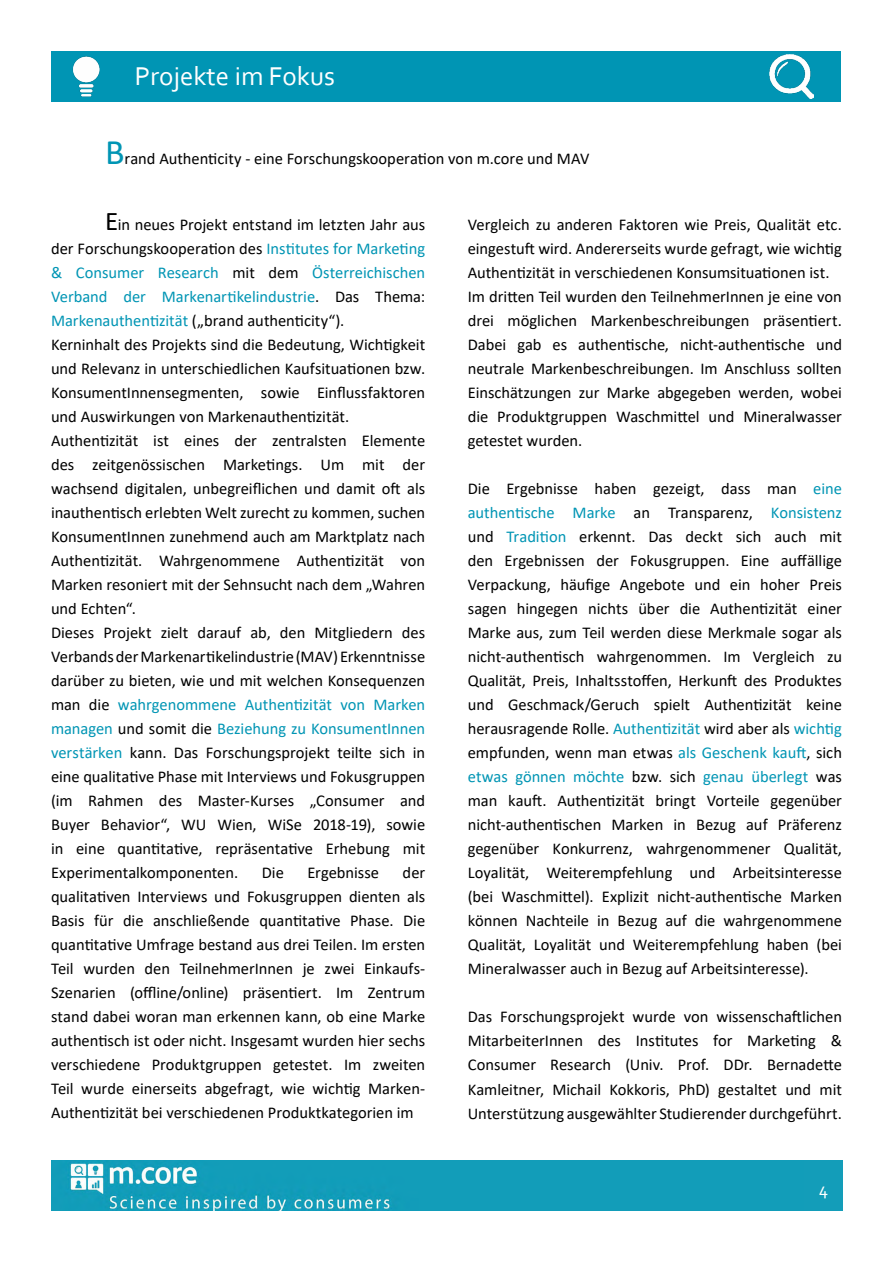
<style>
.page{position:relative;width:893px;height:1263px;background:#fff}
.page>*{position:absolute;margin:0;border:0;box-sizing:border-box;transform-origin:0 0}
.t1{font:27px "Corbel";color:#fff}
.t2{font:18px "Corbel";color:#fff}
.t3{font:16.5px/24px "Calibri";letter-spacing:-.005em;color:#000;text-align:justify}
.s1{font-size:36px;color:#0095b4}
.s2{font-size:27px}
.s3{color:#0095b4}
</style>
<div class="page">
<img style="left:51px;top:1160px;width:754px;height:51px">
<div style="left:805px;top:1160px;width:37px;height:51px;background:#139db9"></div>
<div style="left:51px;top:51px;width:790px;height:50px;background:#0095b4"></div>
<img style="left:72px;top:56px;width:28px;height:41px">
<img style="left:770px;top:54px;width:43px;height:45px">
<h1 class="t1" style="left:135px;top:59px;width:202px">Projekte im Fokus</h1>
<p class="t3" style="left:105px;top:146px;width:486px"><span class="s1">B</span>rand Authenticity - eine Forschungskooperation von m.core und MAV</p>
<p class="t3" style="left:51px;top:212px;width:376px;text-align:left;text-indent:54px"><span class="s2">E</span>in neues Projekt entstand im letzten Jahr aus der Forschungskooperation des <span class="s3">Institutes for Marketing &amp; Consumer Research</span> mit dem <span class="s3">Österreichischen Verband der Markenartikelindustrie</span>. Das Thema:<br><span class="s3">Markenauthentizität</span> („brand authenticity“).<br>Kerninhalt des Projekts sind die Bedeutung, Wichtigkeit und Relevanz in unterschiedlichen Kaufsituationen bzw.<br>KonsumentInnensegmenten, sowie Einflussfaktoren und Auswirkungen von Markenauthentizität.<br>Authentizität ist eines der zentralsten Elemente des zeitgenössischen Marketings. Um mit der wachsend digitalen, unbegreiflichen und damit oft als inauthentisch erlebten Welt zurecht zu kommen, suchen KonsumentInnen zunehmend auch am Marktplatz nach Authentizität. Wahrgenommene Authentizität von Marken resoniert mit der Sehnsucht nach dem „Wahren und Echten“.<br>Dieses Projekt zielt darauf ab, den Mitgliedern des Verbands der Markenartikelindustrie (MAV) Erkenntnisse darüber zu bieten, wie und mit welchen Konsequenzen man die <span class="s3">wahrgenommene Authentizität von Marken managen</span> und somit die <span class="s3">Beziehung zu KonsumentInnen verstärken</span> kann. Das Forschungsprojekt teilte sich in eine qualitative Phase mit Interviews und Fokusgruppen (im Rahmen des Master-Kurses „Consumer and Buyer Behavior“, WU Wien, WiSe 2018-19), sowie in eine quantitative, repräsentative Erhebung mit Experimentalkomponenten.</p>
<p class="t3" style="left:262px;top:860px;width:24px">Die</p>
<p class="t3" style="left:307px;top:860px;width:73px">Ergebnisse</p>
<p class="t3" style="left:51px;top:860px;width:376px;text-indent:352px">der qualitativen Interviews und Fokusgruppen dienten als Basis für die anschließende quantitative Phase. Die quantitative Umfrage bestand aus drei Teilen. Im ersten Teil wurden den TeilnehmerInnen je zwei Einkaufs-Szenarien (offline/online) präsentiert. Im Zentrum stand dabei woran man erkennen kann, ob eine Marke authentisch ist oder nicht. Insgesamt wurden hier sechs verschiedene Produktgruppen getestet. Im zweiten Teil wurde einerseits abgefragt, wie wichtig Marken-Authentizität bei verschiedenen Produktkategorien im</p>
<p class="t3" style="left:468px;top:212px;width:376px;text-align:left">Vergleich zu anderen Faktoren wie Preis, Qualität etc. eingestuft wird. Andererseits wurde gefragt, wie wichtig Authentizität in verschiedenen Konsumsituationen ist.<br>Im dritten Teil wurden den TeilnehmerInnen je eine von drei möglichen Markenbeschreibungen präsentiert.<br>Dabei gab es authentische, nicht-authentische und neutrale Markenbeschreibungen. Im Anschluss sollten Einschätzungen zur Marke abgegeben werden, wobei die Produktgruppen Waschmittel und Mineralwasser getestet wurden.</p>
<p class="t3" style="left:468px;top:476px;width:376px">Die Ergebnisse haben gezeigt, dass man <span class="s3">eine authentische Marke</span> an Transparenz, <span class="s3">Konsistenz </span>und <span class="s3">Tradition</span> erkennt. Das deckt sich auch mit den Ergebnissen der Fokusgruppen. Eine auffällige Verpackung, häufige Angebote und ein hoher Preis sagen hingegen nichts über die Authentizität einer Marke aus, zum Teil werden diese Merkmale sogar als nicht-authentisch wahrgenommen. Im Vergleich zu Qualität, Preis, Inhaltsstoffen, Herkunft des Produktes und Geschmack/Geruch spielt Authentizität keine herausragende Rolle. <span class="s3">Authentizität</span> wird aber als <span class="s3">wichtig </span>empfunden, wenn man etwas <span class="s3">als Geschenk kauft</span>, sich <span class="s3">etwas gönnen möchte</span> bzw. sich <span class="s3">genau überlegt</span> was man kauft. Authentizität bringt Vorteile gegenüber nicht-authentischen Marken in Bezug auf Präferenz gegenüber Konkurrenz, wahrgenommener Qualität, Loyalität, Weiterempfehlung und Arbeitsinteresse (bei Waschmittel). Explizit nicht-authentische Marken können Nachteile in Bezug auf die wahrgenommene Qualität, Loyalität und Weiterempfehlung haben (bei Mineralwasser auch in Bezug auf Arbeitsinteresse).</p>
<p class="t3" style="left:468px;top:1004px;width:376px">Das Forschungsprojekt wurde von wissenschaftlichen MitarbeiterInnen des Institutes for Marketing &amp; Consumer Research (Univ. Prof. DDr. Bernadette Kamleitner, Michail Kokkoris, PhD) gestaltet und mit Unterstützung ausgewählter Studierender durchgeführt.</p>
<p class="t2" style="left:819px;top:1178px;width:11px">4</p>
</div>
